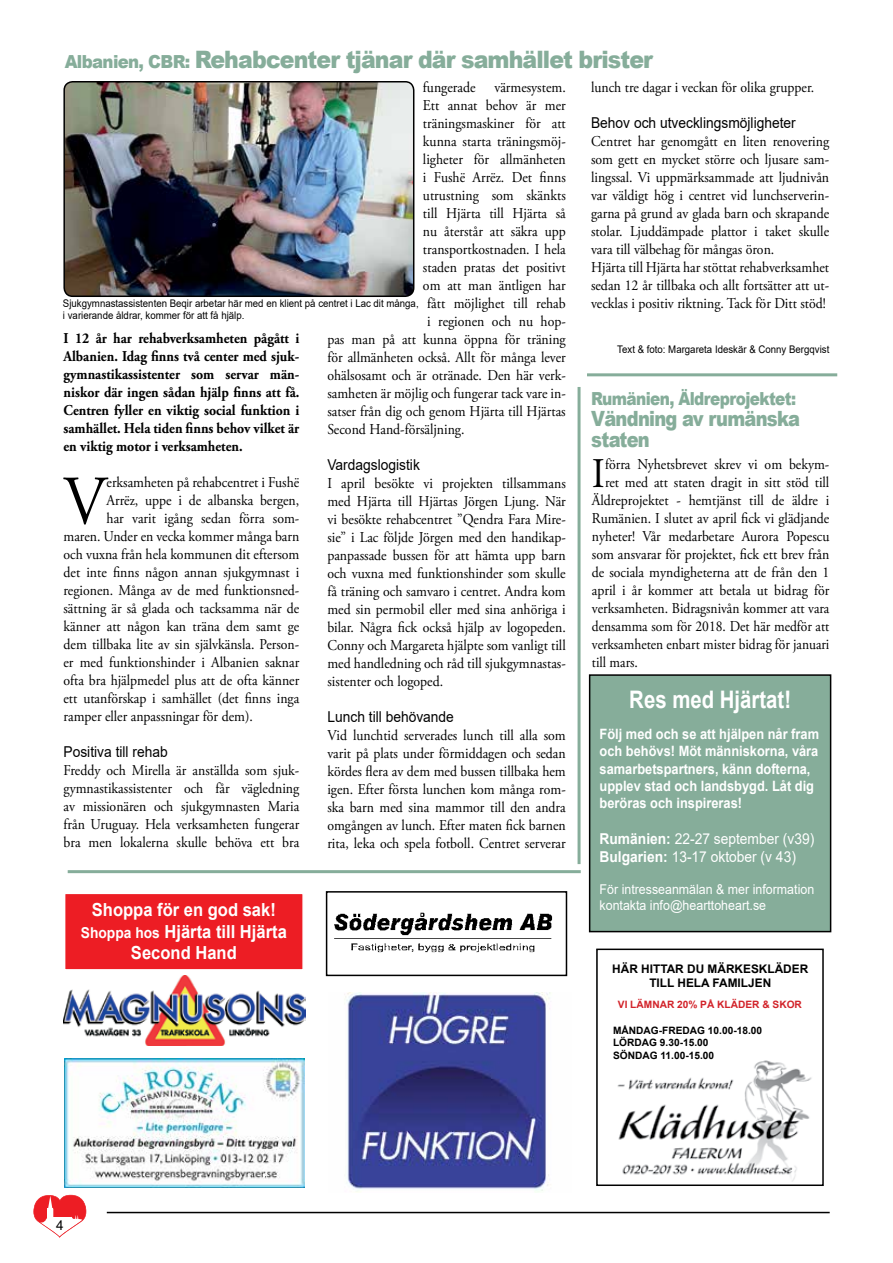
<style>
.page{position:relative;width:893px;height:1263px;background:#fff}
.page>*{position:absolute;margin:0;border:0;box-sizing:border-box;transform-origin:0 0}
.t1{font:69.3px "Adobe Garamond Pro";color:#000;scale:.92 1}
.t2{font:42.15px "Adobe Garamond Pro";color:#000;scale:.92 1}
.t3{font:700 24.15px "Arial";color:#fff;scale:.84 1}
.t4{font:900 24px "Arial";letter-spacing:-.04em;color:#86ad9a;scale:.92 1}
.t5{font:900 21px/21px "Arial";letter-spacing:-.04em;color:#86ad9a;scale:.85 1}
.t6{font:700 18px/21.6px "Arial";color:#fff;text-align:center;scale:.92 1}
.t7{font:900 18px "Arial";letter-spacing:-.04em;color:#86ad9a;scale:.85 1}
.t8{font:15px/18px "Adobe Garamond Pro";color:#000;text-align:justify;scale:.92 1}
.t9{font:700 15px/18px "Adobe Garamond Pro";color:#000;text-align:justify;scale:.92 1}
.t10{font:15px "Adobe Garamond Pro";color:#000;scale:.9 1}
.t11{font:15px "Arial";color:#000;scale:.92 1}
.t12{font:15px/18px "Arial";color:#fff;scale:.92 1}
.t13{font:700 14.25px/17.1px "Arial";color:#fff;scale:.9 1}
.t14{font:13.5px "Arial";color:#fff;scale:.92 1}
.t15{font:13.5px "Arial";color:#000}
.t16{font:700 11.85px/14.2px "Arial";color:#000;text-align:center}
.t17{font:10.5px "Arial";color:#000;scale:.92 1}
.t18{font:700 10.2px/12.1px "Arial";color:#000}
.t19{font:700 10.2px "Arial";color:#d2232a}
.s1{font-size:18px}
.s2{font-weight:700}
.s3{font-size:15px}
</style>
<div class="page">
<svg style="left:33px;top:1195px;width:53px;height:43px"></svg>
<hr style="left:107px;top:1212px;width:723px;height:1px;background:#000">
<div style="left:64px;top:892px;width:240px;height:78px;background:#ed1d24;border:2px solid #fff"></div>
<div style="left:589px;top:674px;width:242px;height:258px;background:#86ad9a;border:2px solid #000"></div>
<img style="left:66px;top:82px;width:348px;height:214px">
<div style="left:63px;top:81px;width:351px;height:216px;border:2px solid #000;border-radius:9px"></div>
<hr style="left:587px;top:373px;width:250px;height:3px;background:#86ad9a">
<hr style="left:578px;top:387px;width:3px;height:477px;background:#86ad9a">
<hr style="left:68px;top:870px;width:513px;height:3px;background:#86ad9a">
<div style="left:326px;top:891px;width:241px;height:85px;border:2px solid #000"></div>
<img style="left:334px;top:912px;width:219px;height:41px">
<img style="left:345px;top:993px;width:206px;height:199px">
<svg style="left:617px;top:1060px;width:195px;height:122px"></svg>
<div style="left:596px;top:948px;width:228px;height:238px;border:2px solid #000"></div>
<img style="left:64px;top:1058px;width:241px;height:130px">
<img style="left:63px;top:975px;width:242px;height:70px">
<h3 class="t4" style="left:65px;top:42px;width:641px"><span class="s1">Albanien, CBR:</span> Rehabcenter tjänar där samhället brister</h3>
<p class="t8" style="left:591px;top:78px;width:244px">lunch tre dagar i veckan för olika grupper.</p>
<p class="t11" style="left:591px;top:112px;width:224px">Behov och utvecklingsmöjligheter</p>
<p class="t8" style="left:591px;top:132px;width:260px;text-align:left">Centret har genomgått en liten renovering som gett en mycket större och ljusare sam&shy;lingssal. Vi uppmärksammade att ljudnivån var väldigt hög i centret vid lunchserverin&shy;garna på grund av glada barn och skrapande stolar. Ljuddämpade plattor i taket skulle vara till välbehag för mångas öron.<br>Hjärta till Hjärta har stöttat rehabverksamhet sedan 12 år tillbaka och allt fortsätter att ut-</p>
<p class="t8" style="left:423px;top:79px;width:59px">fungerade</p>
<p class="t8" style="left:494px;top:79px;width:79px">värmesystem.</p>
<p class="t8" style="left:423px;top:97px;width:157px">Ett annat behov är mer</p>
<p class="t8" style="left:423px;top:115px;width:157px">träningsmaskiner för att</p>
<p class="t8" style="left:423px;top:133px;width:157px">kunna starta träningsmöj-</p>
<p class="t8" style="left:423px;top:151px;width:157px">ligheter för allmänheten</p>
<p class="t8" style="left:423px;top:169px;width:157px">i Fushë Arrëz. Det finns</p>
<p class="t8" style="left:423px;top:187px;width:157px">utrustning som skänkts</p>
<p class="t8" style="left:423px;top:205px;width:157px">till Hjärta till Hjärta så</p>
<p class="t8" style="left:423px;top:223px;width:157px">nu återstår att säkra upp</p>
<p class="t8" style="left:423px;top:241px;width:157px">transportkostnaden. I hela</p>
<p class="t8" style="left:423px;top:259px;width:157px">staden pratas det positivt</p>
<p class="t8" style="left:423px;top:277px;width:157px">om att man äntligen har</p>
<p class="t8" style="left:427px;top:295px;width:152px">fått möjlighet till rehab</p>
<p class="t8" style="left:427px;top:313px;width:152px">i regionen och nu hop-</p>
<p class="t8" style="left:327px;top:331px;width:261px">pas man på att kunna öppna för träning</p>
<p class="t8" style="left:327px;top:349px;width:261px">för allmänheten också. Allt för många lever</p>
<p class="t8" style="left:327px;top:367px;width:261px">ohälsosamt och är otränade. Den här verk-</p>
<p class="t8" style="left:327px;top:385px;width:261px">samheten är möjlig och fungerar tack vare in-</p>
<p class="t8" style="left:327px;top:403px;width:261px">satser från dig och genom Hjärta till Hjärtas</p>
<p class="t8" style="left:327px;top:421px;width:151px">Second Hand-försäljning.</p>
<p class="t11" style="left:327px;top:454px;width:102px">Vardagslogistik</p>
<p class="t8" style="left:327px;top:475px;width:261px">I april besökte vi projekten tillsammans med Hjärta till Hjärtas Jörgen Ljung. När vi besökte rehabcentret ”Qendra Fara Mire&shy;sie” i Lac följde Jörgen med den handikap&shy;panpassade bussen för att hämta upp barn och vuxna med funktionshinder som skulle få träning och samvaro i centret. Andra kom med sin permobil eller med sina anhöriga i bilar. Några fick också hjälp av logopeden.<br>Conny och Margareta hjälpte som vanligt till med handledning och råd till sjukgymnastas&shy;sistenter och logoped.</p>
<p class="t11" style="left:327px;top:706px;width:139px">Lunch till behövande</p>
<p class="t8" style="left:327px;top:727px;width:261px">Vid lunchtid serverades lunch till alla som varit på plats under förmiddagen och sedan kördes flera av dem med bussen tillbaka hem igen. Efter första lunchen kom många rom&shy;ska barn med sina mammor till den andra omgången av lunch. Efter maten fick barnen rita, leka och spela fotboll. Centret serverar</p>
<p class="t17" style="left:63px;top:296px;width:388px">Sjukgymnastassistenten Beqir arbetar här med en klient på centret i Lac dit många,</p>
<p class="t8" style="left:591px;top:294px;width:257px">vecklas i positiv riktning. Tack för Ditt stöd!</p>
<p class="t17" style="left:63px;top:308px;width:199px">i varierande åldrar, kommer för att få hjälp.</p>
<p class="t9" style="left:64px;top:330px;width:258px">I 12 år har rehabverksamheten pågått i Albanien. Idag finns två center med sjuk&shy;gymnastikassistenter som servar män&shy;niskor där ingen sådan hjälp finns att få.<br>Centren fyller en viktig social funktion i samhället. Hela tiden finns behov vilket är en viktig motor i verksamheten.</p>
<h1 class="t1" style="left:64px;top:460px;width:48px">V</h1>
<p class="t8" style="left:107px;top:474px;width:211px">erksamheten på rehabcentret i Fushë</p>
<p class="t17" style="left:617px;top:342px;width:232px">Text &amp; foto: Margareta Ideskär &amp; Conny Bergqvist</p>
<p class="t7" style="left:591px;top:385px;width:242px">Rumänien, Äldreprojektet:</p>
<h3 class="t5" style="left:591px;top:407px;width:247px">Vändning av rumänska staten</h3>
<h2 class="t2" style="left:592px;top:448px;width:16px">I</h2>
<p class="t8" style="left:605px;top:456px;width:245px">förra Nyhetsbrevet skrev vi om bekym-</p>
<p class="t8" style="left:605px;top:474px;width:245px">ret med att staten dragit in sitt stöd till</p>
<p class="t8" style="left:592px;top:492px;width:260px">Äldreprojektet - hemtjänst till de äldre i</p>
<p class="t8" style="left:592px;top:510px;width:260px">Rumänien. I slutet av april fick vi glädjande</p>
<p class="t8" style="left:592px;top:528px;width:260px">nyheter! Vår medarbetare Aurora Popescu</p>
<p class="t8" style="left:592px;top:546px;width:260px">som ansvarar för projektet, fick ett brev från</p>
<p class="t8" style="left:592px;top:564px;width:260px">de sociala myndigheterna att de från den 1</p>
<p class="t8" style="left:592px;top:582px;width:260px">april i år kommer att betala ut bidrag för</p>
<p class="t8" style="left:592px;top:600px;width:260px">verksamheten. Bidragsnivån kommer att vara</p>
<p class="t10" style="left:592px;top:617px;width:265px">densamma som för 2018. Det här medför att</p>
<p class="t10" style="left:592px;top:635px;width:265px">verksamheten enbart mister bidrag för januari</p>
<p class="t10" style="left:592px;top:653px;width:53px">till mars.</p>
<h3 class="t3" style="left:629px;top:682px;width:194px">Res med Hjärtat!</h3>
<p class="t13" style="left:600px;top:726px;width:245px">Följ med och se att hjälpen når fram och behövs! Möt människorna, våra samarbetspartners, känn dofterna, upplev stad och landsbygd. Låt dig beröras och inspireras!</p>
<p class="t12" style="left:600px;top:829px;width:235px"><span class="s2">Rumänien:</span> 22-27 september (v39)<br><span class="s2">Bulgarien:</span> 13-17 oktober (v 43)</p>
<p class="t14" style="left:600px;top:880px;width:235px">För intresseanmälan &amp; mer information</p>
<p class="t8" style="left:107px;top:492px;width:211px">Arrëz, uppe i de albanska bergen,</p>
<p class="t8" style="left:107px;top:510px;width:211px">har varit igång sedan förra som-</p>
<p class="t8" style="left:64px;top:528px;width:258px">maren. Under en vecka kommer många barn</p>
<p class="t8" style="left:64px;top:546px;width:258px">och vuxna från hela kommunen dit eftersom</p>
<p class="t8" style="left:64px;top:564px;width:258px">det inte finns någon annan sjukgymnast i</p>
<p class="t8" style="left:64px;top:582px;width:258px">regionen. Många av de med funktionsned-</p>
<p class="t8" style="left:64px;top:600px;width:258px">sättning är så glada och tacksamma när de</p>
<p class="t8" style="left:64px;top:618px;width:258px">känner att någon kan träna dem samt ge</p>
<p class="t8" style="left:64px;top:636px;width:258px">dem tillbaka lite av sin självkänsla. Person-</p>
<p class="t8" style="left:64px;top:654px;width:258px">er med funktionshinder i Albanien saknar</p>
<p class="t8" style="left:64px;top:672px;width:258px">ofta bra hjälpmedel plus att de ofta känner</p>
<p class="t8" style="left:64px;top:690px;width:258px">ett utanförskap i samhället (det finns inga</p>
<p class="t8" style="left:64px;top:708px;width:207px">ramper eller anpassningar för dem).</p>
<p class="t11" style="left:64px;top:742px;width:115px">Positiva till rehab</p>
<p class="t8" style="left:64px;top:762px;width:258px">Freddy och Mirella är anställda som sjuk&shy;gymnastikassistenter och får vägledning av missionären och sjukgymnasten Maria från Uruguay. Hela verksamheten fungerar bra men lokalerna skulle behöva ett bra</p>
<p class="t6" style="left:92px;top:899px;width:202px">Shoppa för en god sak!</p>
<p class="t14" style="left:600px;top:896px;width:183px">kontakta info@hearttoheart.se</p>
<p class="t6" style="left:81px;top:920px;width:225px"><span class="s3">Shoppa hos</span> Hjärta till Hjärta<br>Second Hand</p>
<p class="t15" style="left:56px;top:1216px;width:9px">4</p>
<p class="t16" style="left:612px;top:962px;width:198px">HÄR HITTAR DU MÄRKESKLÄDER<br>TILL HELA FAMILJEN</p>
<p class="t19" style="left:618px;top:998px;width:186px">VI LÄMNAR 20% PÅ KLÄDER &amp; SKOR</p>
<p class="t18" style="left:613px;top:1025px;width:151px">MÅNDAG-FREDAG 10.00-18.00<br>LÖRDAG 9.30-15.00<br>SÖNDAG 11.00-15.00</p>
</div>
